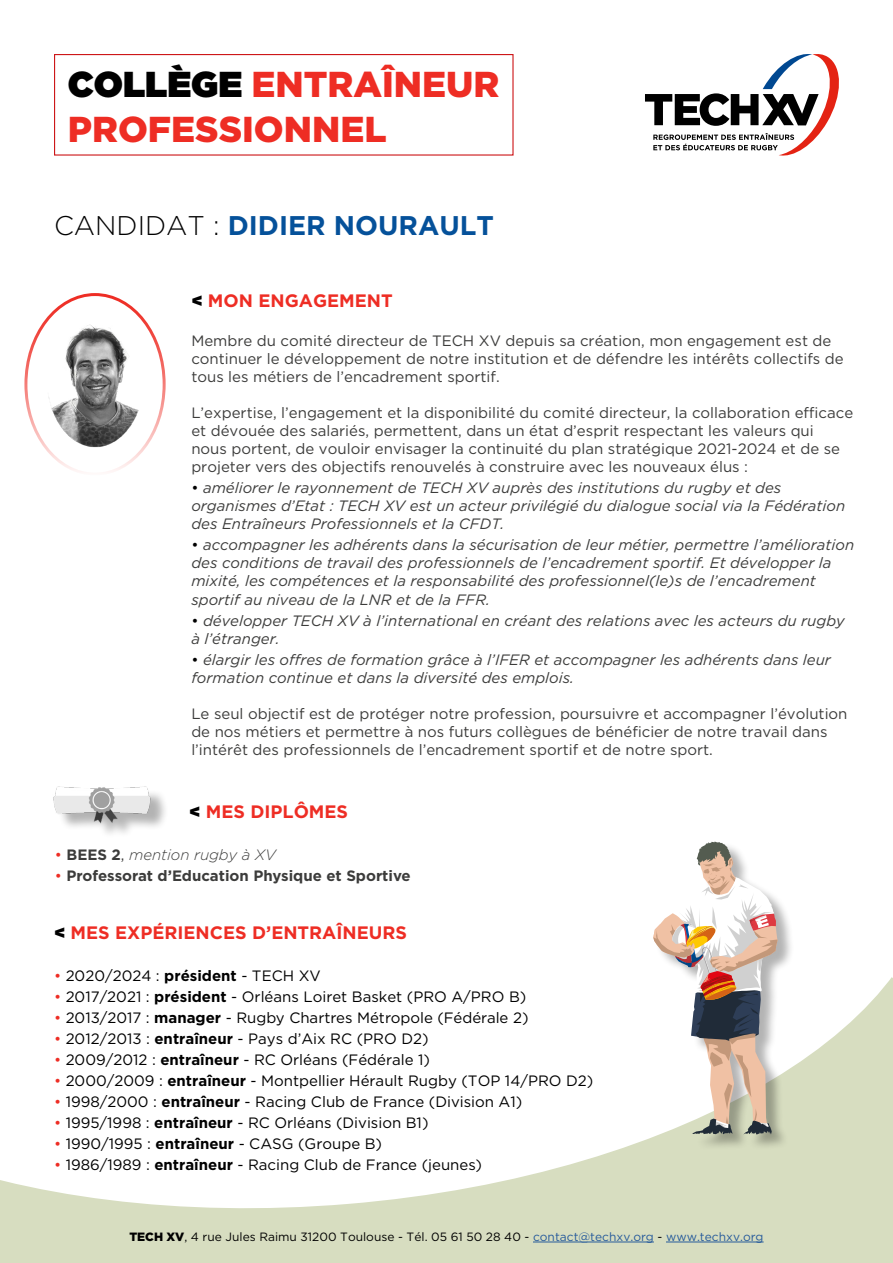
<style>
.page{position:relative;width:893px;height:1263px;background:#fff}
.page>*{position:absolute;margin:0;border:0;box-sizing:border-box;transform-origin:0 0}
.t1{font:900 36px/45px "Gotham";color:#ee2d24}
.t2{font:700 27px "Gotham";color:#05519a}
.t3{font:700 18px "Gotham";color:#ee2d24}
.t4{font:15px/18px "Gotham";color:#3c3c3b}
.t5{font:italic 15px/18px "Gotham";color:#3c3c3b}
.t6{font:15px "Gotham";color:#000}
.t7{font:700 15px "Gotham";color:#3c3c3b}
.t8{font:italic 300 15px "Gotham";color:#3c3c3b}
.t9{font:12px "Gotham";color:#000}
.s1{color:#000}
.s2{font-weight:300;color:#000}
.s3{font-weight:900;color:#000}
.s4{font-style:normal;color:#000}
.s5{font-weight:400;font-style:normal;color:#ee2d24}
.s6{font-weight:700;font-style:normal}
.s7{font-weight:400;font-style:normal}
.s8{font-weight:400;color:#ee2d24}
.s9{color:#ee2d24}
.s10{font-weight:700}
.s11{font-weight:900}
.s12{color:#275b9b}
</style>
<div class="page">
<div style="left:0;top:1232px;width:893px;height:31px;background:#d7ddc0"></div>
<svg style="left:0;top:977px;width:893px;height:255px"></svg>
<svg style="left:645px;top:54px;width:194px;height:102px"></svg>
<hr style="left:533px;top:1242px;width:121px;height:1px;background:#275b9b">
<hr style="left:666px;top:1242px;width:98px;height:1px;background:#275b9b">
<div style="left:655px;top:842px;width:140px;height:308px;background:#000;opacity:.3"></div>
<svg style="left:653px;top:841px;width:124px;height:294px"></svg>
<div style="left:54px;top:54px;width:460px;height:102px;border:1px solid #cd1719"></div>
<img style="left:24px;top:296px;width:142px;height:169px">
<img style="left:53px;top:786px;width:111px;height:48px">
<h1 class="t1" style="left:68px;top:61px;width:433px"><span class="s1">COLLÈGE</span> ENTRAÎNEUR<br>PROFESSIONNEL</h1>
<h2 class="t2" style="left:54px;top:208px;width:441px"><span class="s2">CANDIDAT :</span> DIDIER NOURAULT</h2>
<p class="t3" style="left:191px;top:289px;width:203px"><span class="s3">&lt;</span> MON ENGAGEMENT</p>
<p class="t4" style="left:191px;top:332px;width:654px">Membre du comité directeur de TECH XV depuis sa création, mon engagement est de continuer le développement de notre institution et de défendre les intérêts collectifs de tous les métiers de l’encadrement sportif.</p>
<p class="t4" style="left:191px;top:404px;width:663px">L’expertise, l’engagement et la disponibilité du comité directeur, la collaboration efficace et dévouée des salariés, permettent, dans un état d’esprit respectant les valeurs qui<br>nous portent, de vouloir envisager la continuité du plan stratégique 2021-2024 et de se projeter vers des objectifs renouvelés à construire avec les nouveaux élus :</p>
<p class="t5" style="left:191px;top:479px;width:655px"><span class="s4">•</span> améliorer le rayonnement de TECH XV auprès des institutions du rugby et des organismes d’Etat : TECH XV est un acteur privilégié du dialogue social via la Fédération des Entraîneurs Professionnels et la CFDT.</p>
<p class="t5" style="left:191px;top:536px;width:664px"><span class="s4">•</span> accompagner les adhérents dans la sécurisation de leur métier, permettre l’amélioration des conditions de travail des professionnels de l’encadrement sportif. Et développer la mixité, les compétences et la responsabilité des professionnel(le)s de l’encadrement sportif au niveau de la LNR et de la FFR.</p>
<p class="t5" style="left:191px;top:611px;width:655px"><span class="s4">•</span> développer TECH XV à l’international en créant des relations avec les acteurs du rugby à l’étranger.</p>
<p class="t5" style="left:191px;top:650px;width:641px"><span class="s4">•</span> élargir les offres de formation grâce à l’IFER et accompagner les adhérents dans leur formation continue et dans la diversité des emplois.</p>
<p class="t4" style="left:191px;top:704px;width:658px">Le seul objectif est de protéger notre profession, poursuivre et accompagner l’évolution de nos métiers et permettre à nos futurs collègues de bénéficier de notre travail dans l’intérêt des professionnels de l’encadrement sportif et de notre sport.</p>
<p class="t3" style="left:189px;top:799px;width:160px"><span class="s3">&lt;</span> MES DIPLÔMES</p>
<p class="t8" style="left:55px;top:845px;width:223px"><span class="s5">•</span> <span class="s6">BEES 2</span><span class="s7">,</span> mention rugby à XV</p>
<p class="t7" style="left:55px;top:865px;width:357px"><span class="s8">•</span> Professorat d’Education Physique et Sportive</p>
<p class="t3" style="left:54px;top:921px;width:354px"><span class="s3">&lt;</span> MES EXPÉRIENCES D’ENTRAÎNEURS</p>
<p class="t6" style="left:54px;top:966px;width:268px"><span class="s9">•</span> 2020/2024 : <span class="s10">président</span> - TECH XV</p>
<p class="t6" style="left:54px;top:987px;width:474px"><span class="s9">•</span> 2017/2021 : <span class="s10">président</span> - Orléans Loiret Basket (PRO A/PRO B)</p>
<p class="t6" style="left:54px;top:1008px;width:476px"><span class="s9">•</span> 2013/2017 : <span class="s10">manager</span> - Rugby Chartres Métropole (Fédérale 2)</p>
<p class="t6" style="left:54px;top:1029px;width:376px"><span class="s9">•</span> 2012/2013 : <span class="s10">entraîneur</span> - Pays d’Aix RC (PRO D2)</p>
<p class="t6" style="left:54px;top:1050px;width:378px"><span class="s9">•</span> 2009/2012 : <span class="s10">entraîneur</span> - RC Orléans (Fédérale 1)</p>
<p class="t6" style="left:54px;top:1071px;width:541px"><span class="s9">•</span> 2000/2009 : <span class="s10">entraîneur</span> - Montpellier Hérault Rugby (TOP 14/PRO D2)</p>
<p class="t6" style="left:54px;top:1092px;width:470px"><span class="s9">•</span> 1998/2000 : <span class="s10">entraîneur</span> - Racing Club de France (Division A1)</p>
<p class="t6" style="left:54px;top:1113px;width:376px"><span class="s9">•</span> 1995/1998 : <span class="s10">entraîneur</span> - RC Orléans (Division B1)</p>
<p class="t6" style="left:54px;top:1134px;width:330px"><span class="s9">•</span> 1990/1995 : <span class="s10">entraîneur</span> - CASG (Groupe B)</p>
<p class="t6" style="left:54px;top:1155px;width:430px"><span class="s9">•</span> 1986/1989 : <span class="s10">entraîneur</span> - Racing Club de France (jeunes)</p>
<p class="t9" style="left:129px;top:1229px;width:636px"><span class="s11">TECH XV</span>, 4 rue Jules Raimu 31200 Toulouse - Tél. 05 61 50 28 40 - <span class="s12">contact@techxv.org</span> - <span class="s12">www.techxv.org</span></p>
</div>
